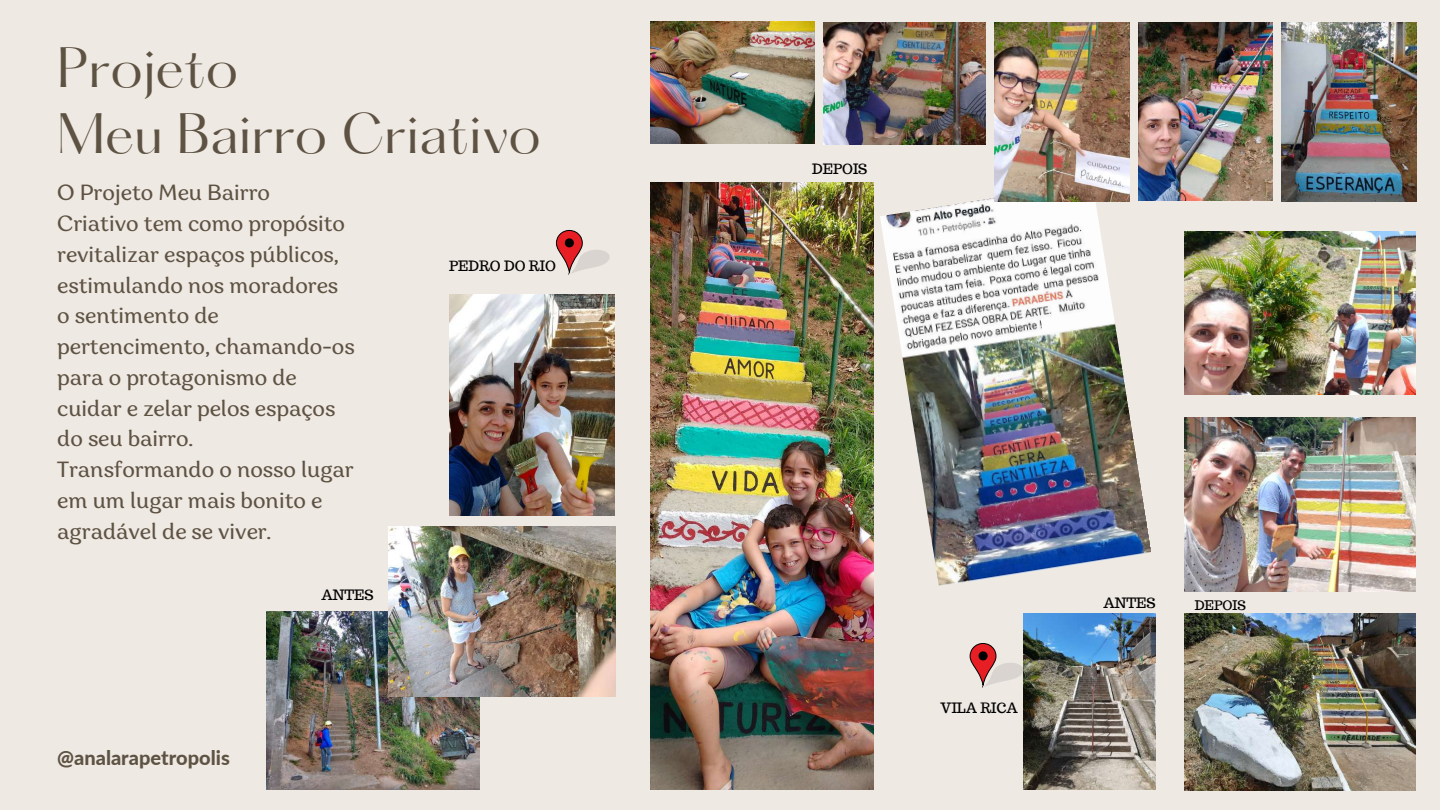
<style>
.page{position:relative;width:1440px;height:810px;background:#efe9e4}
.page>*{position:absolute;margin:0;border:0;box-sizing:border-box;transform-origin:0 0}
.t1{font:49.7px/66px "Hatton";color:#5e5343}
.t2{font:22px/30.8px "Garbata";color:#5e5343}
.t3{font:800 20px "Lato";color:#5e5343}
.t4{font:14px "Trocchi";color:#000}
.t5{font:13px "Trocchi";color:#000}
</style>
<div class="page">
<img style="left:267px;top:611px;width:213px;height:179px">
<img style="left:651px;top:21px;width:163px;height:122px">
<img style="left:449px;top:294px;width:166px;height:222px">
<img style="left:1282px;top:23px;width:134px;height:178px">
<img style="left:1185px;top:418px;width:231px;height:173px">
<img style="left:1185px;top:232px;width:231px;height:162px">
<img style="left:389px;top:526px;width:226px;height:170px">
<img style="left:1139px;top:23px;width:133px;height:178px">
<img style="left:1185px;top:613px;width:231px;height:177px">
<img style="left:880px;top:182px;width:272px;height:404px">
<img style="left:995px;top:23px;width:134px;height:178px">
<img style="left:824px;top:23px;width:162px;height:121px">
<img style="left:651px;top:182px;width:222px;height:608px">
<img style="left:1023px;top:613px;width:132px;height:177px">
<svg style="left:556px;top:230px;width:54px;height:44px"></svg>
<svg style="left:970px;top:643px;width:54px;height:45px"></svg>
<h1 class="t1" style="left:57px;top:40px;width:485px">Projeto<br>Meu Bairro Criativo</h1>
<p class="t2" style="left:57px;top:180px;width:299px">O Projeto Meu Bairro<br>Criativo tem como propósito revitalizar espaços públicos, estimulando nos moradores o sentimento de pertencimento, chamando-os para o protagonismo de cuidar e zelar pelos espaços do seu bairro.<br>Transformando o nosso lugar em um lugar mais bonito e agradável de se viver.</p>
<p class="t3" style="left:57px;top:745px;width:174px">@analarapetropolis</p>
<p class="t4" style="left:321px;top:586px;width:54px">ANTES</p>
<p class="t4" style="left:449px;top:257px;width:108px">PEDRO DO RIO</p>
<p class="t4" style="left:812px;top:160px;width:57px">DEPOIS</p>
<p class="t4" style="left:941px;top:699px;width:79px">VILA RICA</p>
<p class="t4" style="left:1103px;top:594px;width:54px">ANTES</p>
<p class="t5" style="left:1195px;top:597px;width:53px">DEPOIS</p>
</div>
